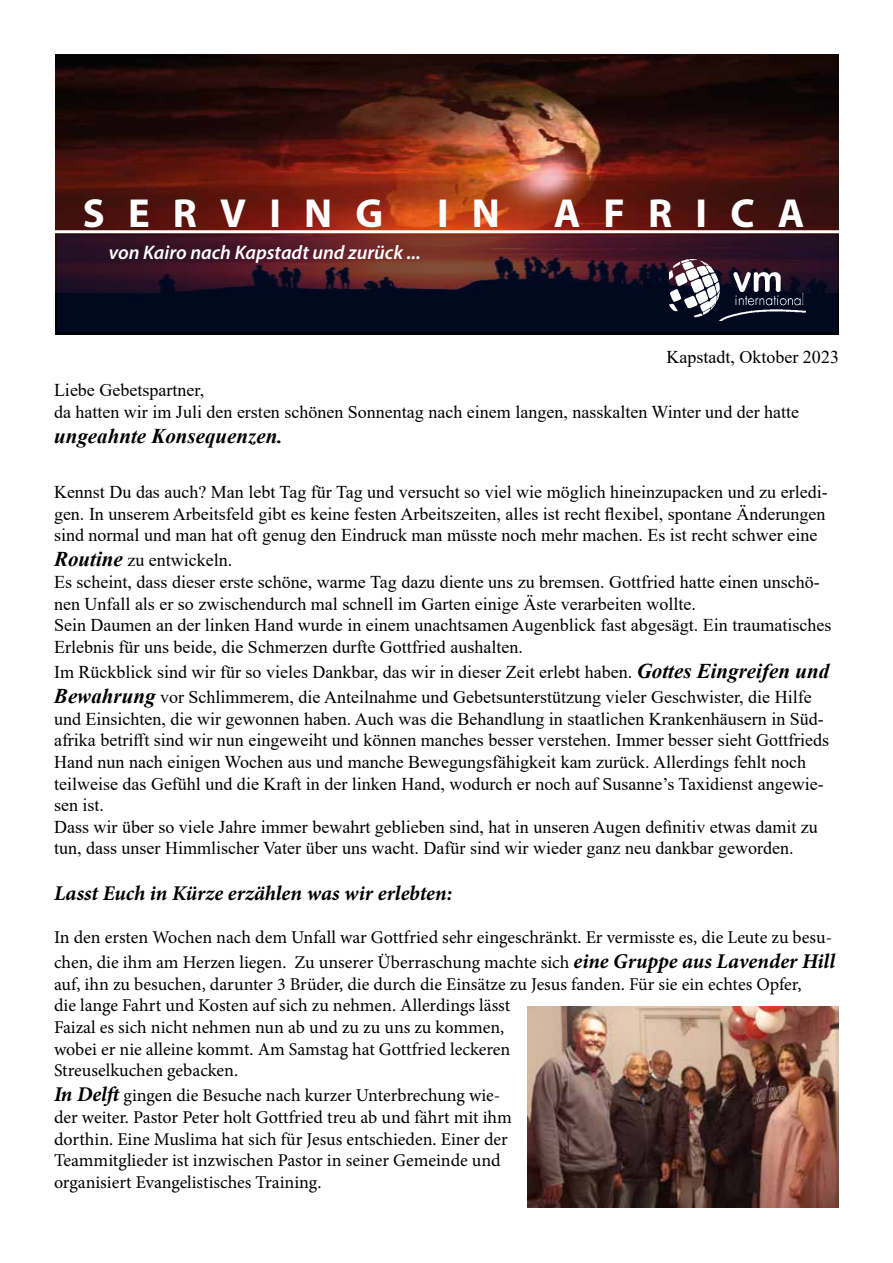
<style>
.page{position:relative;width:893px;height:1263px;background:#fff}
.page>*{position:absolute;margin:0;border:0;box-sizing:border-box;transform-origin:0 0}
.t1{font:700 40.65px "Myriad Pro";letter-spacing:.57em;color:#fff}
.t2{font:italic 700 21px "Minion Pro";color:#000}
.t3{font:italic 700 21px "Times New Roman";color:#000}
.t4{font:italic 600 19.65px "Myriad Pro";color:#fff}
.t5{font:18px/21.6px "Times New Roman";color:#000}
.t6{font:18px/21.6px "Minion Pro";color:#000}
.s1{font-weight:700;font-style:italic;font-size:21px}
</style>
<div class="page">
<img style="left:55px;top:54px;width:784px;height:176px">
<svg style="left:58px;top:236px;width:778px;height:95px;background:#271323"></svg>
<div style="left:55px;top:233px;width:784px;height:101px;border:2px solid #000"></div>
<img style="left:669px;top:259px;width:136px;height:62px">
<img style="left:527px;top:1006px;width:312px;height:201px">
<h1 class="t1" style="left:83px;top:187px;width:302px">SERVING</h1>
<h1 class="t1" style="left:437px;top:187px;width:64px">I N</h1>
<h1 class="t1" style="left:554px;top:187px;width:252px">AFRICA</h1>
<p class="t4" style="left:109px;top:240px;width:313px">von Kairo nach Kapstadt und zurück ...</p>
<p class="t5" style="left:666px;top:346px;width:174px">Kapstadt, Oktober 2023</p>
<p class="t5" style="left:54px;top:378px;width:747px">Liebe Gebetspartner,<br>da hatten wir im Juli den ersten schönen Sonnentag nach einem langen, nasskalten Winter und der hatte</p>
<p class="t3" style="left:54px;top:421px;width:230px">ungeahnte Konsequenzen.</p>
<p class="t5" style="left:54px;top:481px;width:775px">Kennst Du das auch? Man lebt Tag für Tag und versucht so viel wie möglich hineinzupacken und zu erledi&shy;gen. In unserem Arbeitsfeld gibt es keine festen Arbeitszeiten, alles ist recht flexibel, spontane Änderungen sind normal und man hat oft genug den Eindruck man müsste noch mehr machen. Es ist recht schwer eine</p>
<p class="t5" style="left:54px;top:549px;width:779px"><span class="s1">Routine</span> zu entwickeln.<br>Es scheint, dass dieser erste schöne, warme Tag dazu diente uns zu bremsen. Gottfried hatte einen unschö&shy;nen Unfall als er so zwischendurch mal schnell im Garten einige Äste verarbeiten wollte.<br>Sein Daumen an der linken Hand wurde in einem unachtsamen Augenblick fast abgesägt. Ein traumatisches Erlebnis für uns beide, die Schmerzen durfte Gottfried aushalten.</p>
<p class="t5" style="left:54px;top:659px;width:777px;line-height:25.2px">Im Rückblick sind wir für so vieles Dankbar, das wir in dieser Zeit erlebt haben. <span class="s1">Gottes Eingreifen und<br>Bewahrung</span> vor Schlimmerem, die Anteilnahme und Gebetsunterstützung vieler Geschwister, die Hilfe</p>
<p class="t5" style="left:54px;top:707px;width:777px">und Einsichten, die wir gewonnen haben. Auch was die Behandlung in staatlichen Krankenhäusern in Süd&shy;afrika betrifft sind wir nun eingeweiht und können manches besser verstehen. Immer besser sieht Gottfrieds Hand nun nach einigen Wochen aus und manche Bewegungsfähigkeit kam zurück. Allerdings fehlt noch teilweise das Gefühl und die Kraft in der linken Hand, wodurch er noch auf Susanne’s Taxidienst angewie&shy;sen ist.<br>Dass wir über so viele Jahre immer bewahrt geblieben sind, hat in unseren Augen definitiv etwas damit zu tun, dass unser Himmlischer Vater über uns wacht. Dafür sind wir wieder ganz neu dankbar geworden.</p>
<p class="t2" style="left:54px;top:878px;width:400px">Lasst Euch in Kürze erzählen was wir erlebten:</p>
<p class="t6" style="left:54px;top:925px;width:783px;line-height:25.2px">In den ersten Wochen nach dem Unfall war Gottfried sehr eingeschränkt. Er vermisste es, die Leute zu besu&shy;chen, die ihm am Herzen liegen. Zu unserer Überraschung machte sich <span class="s1">eine Gruppe aus Lavender Hill</span></p>
<p class="t6" style="left:54px;top:973px;width:749px">auf, ihn zu besuchen, darunter 3 Brüder, die durch die Einsätze zu Jesus fanden. Für sie ein echtes Opfer, die lange Fahrt und Kosten auf sich zu nehmen. Allerdings lässt<br>Faizal es sich nicht nehmen nun ab und zu zu uns zu kommen,<br>wobei er nie alleine kommt. Am Samstag hat Gottfried leckeren<br>Streuselkuchen gebacken.</p>
<p class="t6" style="left:54px;top:1085px;width:459px"><span class="s1">In Delft</span> gingen die Besuche nach kurzer Unterbrechung wie&shy;der weiter. Pastor Peter holt Gottfried treu ab und fährt mit ihm dorthin. Eine Muslima hat sich für Jesus entschieden. Einer der Teammitglieder ist inzwischen Pastor in seiner Gemeinde und organisiert Evangelistisches Training.</p>
</div>
